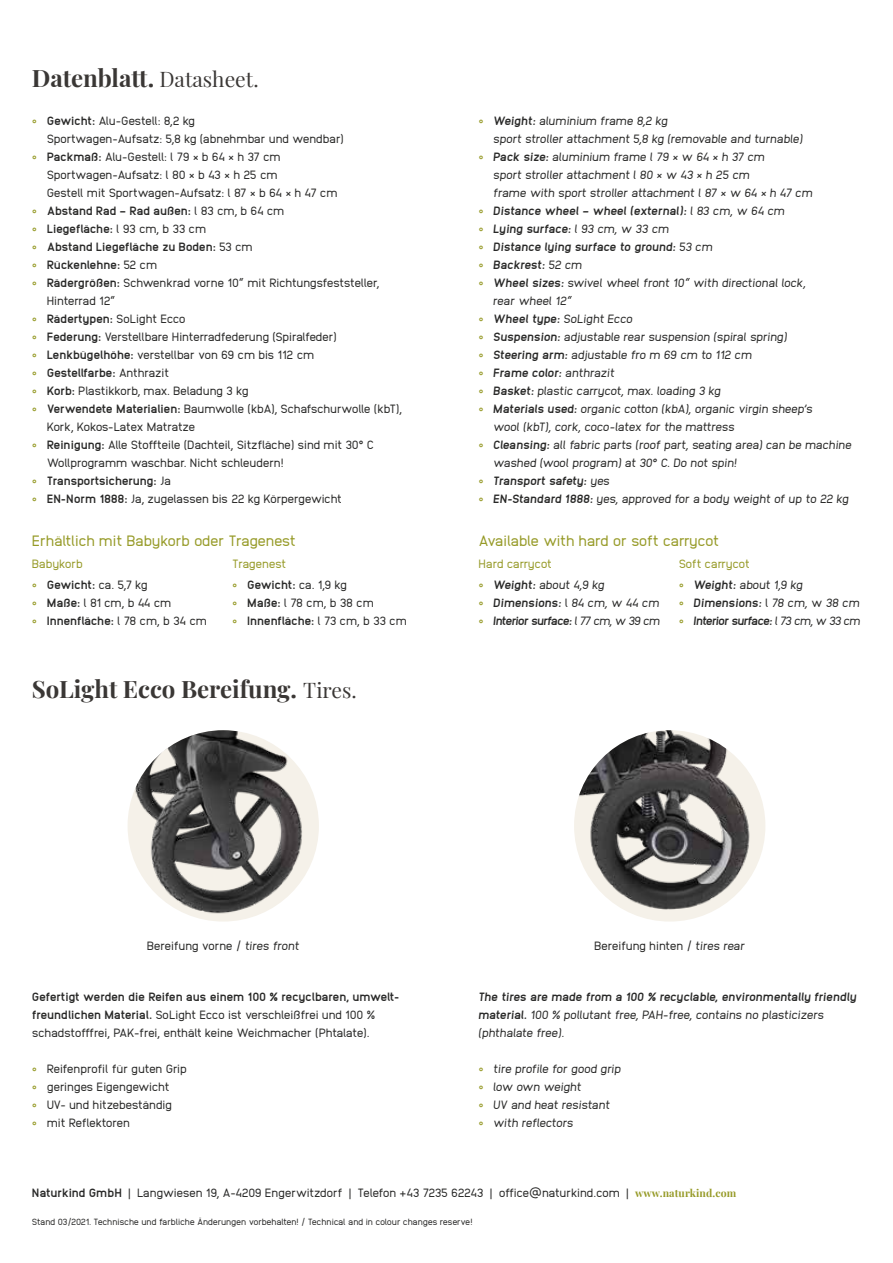
<style>
.page{position:relative;width:893px;height:1263px;background:#fff}
.page>*{position:absolute;margin:0;border:0;box-sizing:border-box;transform-origin:0 0}
.t1{font:700 24px "Playfair Display";color:#3a3735}
.t2{font:15px "Anodina";letter-spacing:-.03em;color:#969a27}
.t3{font:15px "Anodina";letter-spacing:-.05em;color:#969a27}
.t4{font:12px/18px "Anodina";letter-spacing:-.03em;color:#282827}
.t5{font:italic 12px "Anodina";letter-spacing:-.03em;color:#282827}
.t6{font:italic 800 12px/18px "Anodina";letter-spacing:-.03em;color:#282827}
.t7{font:italic 12px/18px "Anodina";letter-spacing:-.05em;color:#282827}
.t8{font:12px "Anodina";letter-spacing:-.05em;color:#282827}
.t9{font:800 12px "Anodina";letter-spacing:-.03em;color:#282827}
.t10{font:italic 800 12px/18px "Anodina";letter-spacing:-.055em;color:#282827}
.t11{font:12px/21px "Anodina";letter-spacing:-.05em;color:#969a27}
.t12{font:12px/21px "Anodina";letter-spacing:-.02em;color:#969a27}
.t13{font:800 12px "Anodina";letter-spacing:-.05em;color:#282827}
.t14{font:italic 800 12px "Anodina";letter-spacing:-.05em;color:#282827}
.t15{font:9px "Anodina";letter-spacing:-.03em;color:#282827}
.s1{font-weight:400;font-size:21px}
.s2{color:#969a27}
.s3{font-weight:800}
.s4{font-weight:400;color:#969a27}
.s5{font-weight:400}
.s6{font-style:normal;color:#969a27}
.s7{font-weight:400;font-style:normal;color:#969a27}
.s8{font-weight:800;color:#282827}
.s9{color:#282827}
.s10{font-weight:800;font-style:italic;color:#282827}
.s11{font-style:italic;color:#282827}
.s12{font-weight:400;font-style:normal}
.s13{font-style:italic}
.s14{font-family:"Playfair Display";font-weight:700;font-size:10.5px;color:#969a27}
</style>
<div class="page">
<img style="left:128px;top:730px;width:191px;height:191px;border-radius:96px">
<img style="left:574px;top:730px;width:191px;height:191px;border-radius:96px">
<h1 class="t1" style="left:32px;top:59px;width:228px">Datenblatt. <span class="s1">Datasheet.</span></h1>
<p class="t8" style="left:32px;top:112px;width:165px"><span class="s2">°</span> <span class="s3">Gewicht:</span> Alu-Gestell: 8,2 kg</p>
<p class="t4" style="left:47px;top:130px;width:299px">Sportwagen-Aufsatz: 5,8 kg (abnehmbar und wendbar)</p>
<p class="t8" style="left:32px;top:148px;width:250px"><span class="s2">°</span> <span class="s3">Packmaß:</span> Alu-Gestell: l 79 × b 64 × h 37 cm</p>
<p class="t4" style="left:47px;top:166px;width:232px">Sportwagen-Aufsatz: l 80 × b 43 × h 25 cm</p>
<p class="t8" style="left:47px;top:184px;width:292px">Gestell mit Sportwagen-Aufsatz: l 87 × b 64 × h 47 cm</p>
<p class="t9" style="left:32px;top:202px;width:254px"><span class="s4">°</span> Abstand Rad – Rad außen: <span class="s5">l 83 cm, b 64 cm</span></p>
<p class="t9" style="left:32px;top:220px;width:176px"><span class="s4">°</span> Liegefläche: <span class="s5">l 93 cm, b 33 cm</span></p>
<p class="t9" style="left:32px;top:238px;width:222px"><span class="s4">°</span> Abstand Liegefläche zu Boden: <span class="s5">53 cm</span></p>
<p class="t9" style="left:32px;top:256px;width:127px"><span class="s4">°</span> Rückenlehne: <span class="s5">52 cm</span></p>
<p class="t4" style="left:32px;top:274px;width:349px"><span class="s2">°</span> <span class="s3">Rädergrößen:</span> Schwenkrad vorne 10“ mit Richtungsfeststeller,</p>
<p class="t4" style="left:47px;top:292px;width:70px">Hinterrad 12“</p>
<p class="t9" style="left:32px;top:310px;width:155px"><span class="s4">°</span> Rädertypen: <span class="s5">SoLight Ecco</span></p>
<p class="t4" style="left:32px;top:328px;width:306px"><span class="s2">°</span> <span class="s3">Federung:</span> Verstellbare Hinterradfederung (Spiralfeder)</p>
<p class="t4" style="left:32px;top:346px;width:284px"><span class="s2">°</span> <span class="s3">Lenkbügelhöhe:</span> verstellbar von 69 cm bis 112 cm</p>
<p class="t13" style="left:32px;top:364px;width:139px"><span class="s4">°</span> Gestellfarbe: <span class="s5">Anthrazit</span></p>
<p class="t4" style="left:32px;top:382px;width:218px"><span class="s2">°</span> <span class="s3">Korb:</span> Plastikkorb, max. Beladung 3 kg</p>
<p class="t8" style="left:32px;top:400px;width:372px"><span class="s2">°</span> <span class="s3">Verwendete Materialien:</span> Baumwolle (kbA), Schafschurwolle (kbT),</p>
<p class="t8" style="left:47px;top:418px;width:150px">Kork, Kokos-Latex Matratze</p>
<p class="t4" style="left:32px;top:436px;width:344px"><span class="s2">°</span> <span class="s3">Reinigung:</span> Alle Stoffteile (Dachteil, Sitzfläche) sind mit 30° C</p>
<p class="t4" style="left:47px;top:454px;width:238px">Wollprogramm waschbar. Nicht schleudern!</p>
<p class="t9" style="left:32px;top:472px;width:141px"><span class="s4">°</span> Transportsicherung: <span class="s5">Ja</span></p>
<p class="t4" style="left:32px;top:490px;width:312px"><span class="s2">°</span> <span class="s3">EN-Norm 1888:</span> Ja, zugelassen bis 22 kg Körpergewicht</p>
<p class="t5" style="left:478px;top:112px;width:191px"><span class="s6">°</span> <span class="s3">Weight:</span> aluminium frame 8,2 kg</p>
<p class="t5" style="left:493px;top:130px;width:311px">sport stroller attachment 5,8 kg (removable and turnable)</p>
<p class="t5" style="left:478px;top:148px;width:288px"><span class="s6">°</span> <span class="s3">Pack size:</span> aluminium frame l 79 × w 64 × h 37 cm</p>
<p class="t5" style="left:493px;top:166px;width:258px">sport stroller attachment l 80 × w 43 × h 25 cm</p>
<p class="t5" style="left:493px;top:184px;width:321px">frame with sport stroller attachment l 87 × w 64 × h 47 cm</p>
<p class="t6" style="left:478px;top:202px;width:308px"><span class="s7">°</span> Distance wheel – wheel (external): <span class="s5">l 83 cm, w 64 cm</span></p>
<p class="t6" style="left:478px;top:220px;width:192px"><span class="s7">°</span> Lying surface: <span class="s5">l 93 cm, w 33 cm</span></p>
<p class="t6" style="left:478px;top:238px;width:236px"><span class="s7">°</span> Distance lying surface to ground: <span class="s5">53 cm</span></p>
<p class="t6" style="left:478px;top:256px;width:105px"><span class="s7">°</span> Backrest: <span class="s5">52 cm</span></p>
<p class="t5" style="left:478px;top:274px;width:329px"><span class="s6">°</span> <span class="s3">Wheel sizes:</span> swivel wheel front 10“ with directional lock,</p>
<p class="t5" style="left:493px;top:292px;width:80px">rear wheel 12“</p>
<p class="t5" style="left:478px;top:310px;width:156px"><span class="s6">°</span> <span class="s3">Wheel type:</span> SoLight Ecco</p>
<p class="t5" style="left:478px;top:328px;width:311px"><span class="s6">°</span> <span class="s3">Suspension:</span> adjustable rear suspension (spiral spring)</p>
<p class="t5" style="left:478px;top:346px;width:275px"><span class="s6">°</span> <span class="s3">Steering arm:</span> adjustable fro m 69 cm to 112 cm</p>
<p class="t6" style="left:478px;top:364px;width:138px"><span class="s7">°</span> Frame color: <span class="s5">anthrazit</span></p>
<p class="t5" style="left:478px;top:382px;width:244px"><span class="s6">°</span> <span class="s3">Basket:</span> plastic carrycot, max. loading 3 kg</p>
<p class="t5" style="left:478px;top:400px;width:336px"><span class="s6">°</span> <span class="s3">Materials used:</span> organic cotton (kbA), organic virgin sheep’s</p>
<p class="t7" style="left:493px;top:418px;width:243px">wool (kbT), cork, coco-latex for the mattress</p>
<p class="t7" style="left:478px;top:436px;width:375px"><span class="s6">°</span> <span class="s3">Cleansing:</span> all fabric parts (roof part, seating area) can be machine</p>
<p class="t5" style="left:493px;top:454px;width:245px">washed (wool program) at 30° C. Do not spin!</p>
<p class="t14" style="left:478px;top:472px;width:133px"><span class="s7">°</span> Transport safety: <span class="s5">yes</span></p>
<p class="t7" style="left:478px;top:490px;width:372px"><span class="s6">°</span> <span class="s3">EN-Standard 1888:</span> yes, approved for a body weight of up to 22 kg</p>
<p class="t2" style="left:32px;top:530px;width:266px">Erhältlich mit Babykorb oder Tragenest</p>
<p class="t3" style="left:478px;top:530px;width:242px">Available with hard or soft carrycot</p>
<p class="t12" style="left:32px;top:553px;width:117px">Babykorb<br>° <span class="s8">Gewicht:</span> <span class="s9">ca. 5,7 kg</span></p>
<p class="t4" style="left:32px;top:594px;width:177px"><span class="s2">°</span> <span class="s3">Maße:</span> l 81 cm, b 44 cm<br><span class="s2">°</span> <span class="s3">Innenfläche:</span> l 78 cm, b 34 cm</p>
<p class="t11" style="left:232px;top:553px;width:116px">Tragenest<br>° <span class="s8">Gewicht:</span> <span class="s9">ca. 1,9 kg</span></p>
<p class="t4" style="left:232px;top:594px;width:176px"><span class="s2">°</span> <span class="s3">Maße:</span> l 78 cm, b 38 cm<br><span class="s2">°</span> <span class="s3">Innenfläche:</span> l 73 cm, b 33 cm</p>
<h1 class="t1" style="left:32px;top:670px;width:326px">SoLight Ecco Bereifung. <span class="s1">Tires.</span></h1>
<p class="t11" style="left:478px;top:553px;width:128px">Hard carrycot<br>° <span class="s10">Weight:</span> <span class="s11">about 4,9 kg</span></p>
<p class="t10" style="left:478px;top:594px;width:183px"><span class="s7">°</span> Dimensions: <span class="s12">l</span> <span class="s5">84 cm, w 44 cm </span><span class="s7">°</span> Interior surface: <span class="s5">l 77 cm, w 39 cm</span></p>
<p class="t11" style="left:679px;top:553px;width:126px">Soft carrycot<br>° <span class="s10">Weight:</span> <span class="s11">about 1,9 kg</span></p>
<p class="t10" style="left:679px;top:594px;width:183px"><span class="s7">°</span> Dimensions: <span class="s12">l</span> <span class="s5">78 cm,</span> <span class="s12">w</span> <span class="s5">38 cm </span><span class="s7">°</span> Interior surface: <span class="s5">l 73 cm, w 33 cm</span></p>
<p class="t4" style="left:147px;top:936px;width:154px">Bereifung vorne / <span class="s13">tires front</span></p>
<p class="t4" style="left:594px;top:936px;width:153px">Bereifung hinten / <span class="s13">tires rear</span></p>
<p class="t4" style="left:32px;top:987px;width:369px"><span class="s3">Gefertigt werden die Reifen aus einem 100 % recyclbaren, umwelt&shy;freundlichen Material.</span> SoLight Ecco ist verschleißfrei und 100 % schadstofffrei, PAK-frei, enthält keine Weichmacher (Phtalate).</p>
<p class="t4" style="left:32px;top:1059px;width:157px"><span class="s2">°</span> Reifenprofil für guten Grip <span class="s2">°</span> geringes Eigengewicht<br><span class="s2">°</span> UV- und hitzebeständig<br><span class="s2">°</span> mit Reflektoren</p>
<p class="t6" style="left:478px;top:987px;width:380px">The tires are made from a 100 % recyclable, environmentally friendly material. <span class="s5">100 % pollutant free, PAH-free, contains no plasticizers (phthalate free).</span></p>
<p class="t7" style="left:478px;top:1059px;width:144px"><span class="s6">°</span> tire profile for good grip <span class="s6">°</span> low own weight<br><span class="s6">°</span> UV and heat resistant<br><span class="s6">°</span> with reflectors</p>
<p class="t4" style="left:32px;top:1183px;width:706px"><span class="s3">Naturkind GmbH</span> | Langwiesen 19, A-4209 Engerwitzdorf | Telefon +43 7235 62243 | office@naturkind.com | <span class="s14">www.naturkind.com</span></p>
<p class="t15" style="left:32px;top:1215px;width:442px">Stand 03/2021. Technische und farbliche Änderungen vorbehalten! / Technical and in colour changes reserve!</p>
</div>
